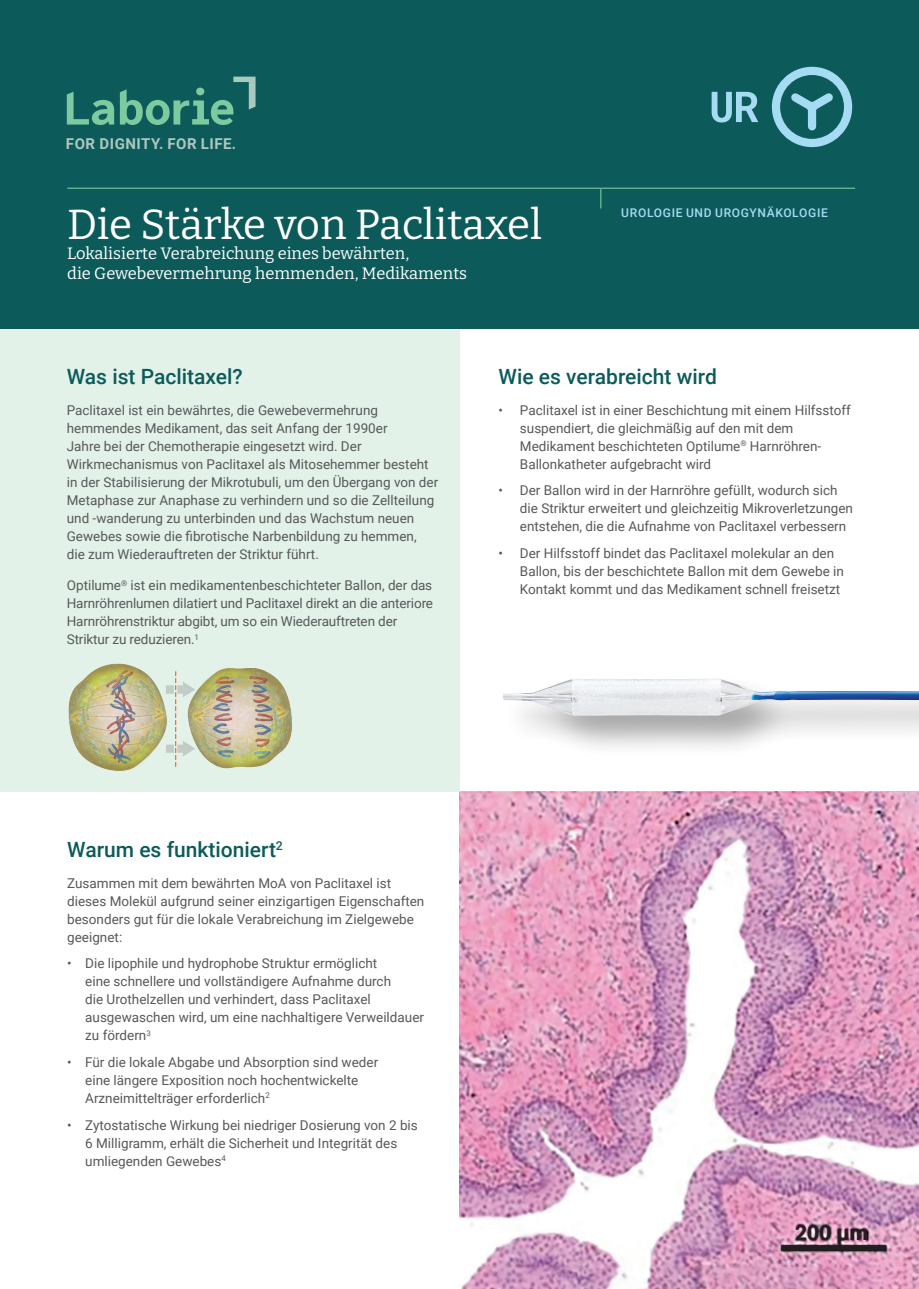
<style>
.page{position:relative;width:919px;height:1289px;background:#fff}
.page>*{position:absolute;margin:0;border:0;box-sizing:border-box;transform-origin:0 0}
.t1{font:42px "Bitter";letter-spacing:-.01em;color:#fff}
.t2{font:500 21px "Roboto";color:#0c5b5a}
.t3{font:700 21px "Roboto";color:#231f20}
.t4{font:16.5px/19.8px "Bitter";color:#fff}
.t5{font:700 15px "Roboto";letter-spacing:.035em;color:#aec7bf}
.t6{font:13.5px/18px "Roboto";color:#57585a}
.Business_Segment{font:500 12px "Roboto";letter-spacing:.055em;color:#a6dcf3}
</style>
<div class="page">
<img style="left:459px;top:791px;width:459px;height:497px">
<div style="left:781px;top:1245px;width:105px;height:5px;border:2px solid #231f20"></div>
<div style="left:0;top:329px;width:459px;height:462px;background:#e3f2e9"></div>
<img style="left:68px;top:663px;width:224px;height:108px">
<div style="left:502px;top:675px;width:416px;height:82px;background:#231f20;opacity:.4"></div>
<img style="left:502px;top:675px;width:416px;height:60px">
<div style="left:0;top:0;width:918px;height:329px;background:#0c5b5a"></div>
<hr style="left:67px;top:188px;width:533px;height:1px;background:#7dc9a0">
<hr style="left:600px;top:188px;width:255px;height:1px;background:#7dc9a0">
<svg style="left:600px;top:189px;width:1px;height:19px"></svg>
<svg style="left:67px;top:92px;width:47px;height:33px"></svg>
<svg style="left:120px;top:77px;width:135px;height:48px"></svg>
<svg style="left:711px;top:92px;width:47px;height:30px"></svg>
<svg style="left:771px;top:67px;width:81px;height:80px"></svg>
<p class="t5" style="left:66px;top:133px;width:172px">FOR DIGNITY. FOR LIFE.</p>
<p class="t1" style="left:67px;top:198px;width:476px">Die Stärke von Paclitaxel</p>
<p class="t4" style="left:67px;top:243px;width:401px">Lokalisierte Verabreichung eines bewährten,<br>die Gewebevermehrung hemmenden, Medikaments</p>
<p class="Business_Segment" style="left:621px;top:205px;width:208px">UROLOGIE UND UROGYNÄKOLOGIE</p>
<p class="t2" style="left:67px;top:361px;width:177px">Was ist Paclitaxel?</p>
<p class="t6" style="left:67px;top:400px;width:373px">Paclitaxel ist ein bewährtes, die Gewebevermehrung hemmendes Medikament, das seit Anfang der 1990er<br>Jahre bei der Chemotherapie eingesetzt wird. Der Wirkmechanismus von Paclitaxel als Mitosehemmer besteht in der Stabilisierung der Mikrotubuli, um den Übergang von der Metaphase zur Anaphase zu verhindern und so die Zellteilung und -wanderung zu unterbinden und das Wachstum neuen Gewebes sowie die fibrotische Narbenbildung zu hemmen,<br>die zum Wiederauftreten der Striktur führt.</p>
<p class="t6" style="left:67px;top:576px;width:368px">Optilume<sup>®</sup> ist ein medikamentenbeschichteter Ballon, der das Harnröhrenlumen dilatiert und Paclitaxel direkt an die anteriore Harnröhrenstriktur abgibt, um so ein Wiederauftreten der Striktur zu reduzieren.<sup>1</sup></p>
<p class="t2" style="left:498px;top:361px;width:220px">Wie es verabreicht wird</p>
<p class="t6" style="left:520px;top:400px;width:332px;text-indent:-21px">• Paclitaxel ist in einer Beschichtung mit einem Hilfsstoff suspendiert, die gleichmäßig auf den mit dem Medikament beschichteten Optilume<sup>®</sup> Harnröhren-Ballonkatheter aufgebracht wird</p>
<p class="t6" style="left:520px;top:481px;width:334px;text-indent:-21px">• Der Ballon wird in der Harnröhre gefüllt, wodurch sich die Striktur erweitert und gleichzeitig Mikroverletzungen entstehen, die die Aufnahme von Paclitaxel verbessern</p>
<p class="t6" style="left:520px;top:544px;width:325px;text-indent:-21px">• Der Hilfsstoff bindet das Paclitaxel molekular an den<br>Ballon, bis der beschichtete Ballon mit dem Gewebe in<br>Kontakt kommt und das Medikament schnell freisetzt</p>
<p class="t2" style="left:67px;top:834px;width:217px">Warum es funktioniert<sup>2</sup></p>
<p class="t6" style="left:67px;top:873px;width:359px">Zusammen mit dem bewährten MoA von Paclitaxel ist dieses Molekül aufgrund seiner einzigartigen Eigenschaften besonders gut für die lokale Verabreichung im Zielgewebe geeignet:</p>
<p class="t6" style="left:85px;top:953px;width:340px;text-indent:-18px">• Die lipophile und hydrophobe Struktur ermöglicht<br>eine schnellere und vollständigere Aufnahme durch<br>die Urothelzellen und verhindert, dass Paclitaxel ausgewaschen wird, um eine nachhaltigere Verweildauer zu fördern<sup>3</sup></p>
<p class="t6" style="left:85px;top:1052px;width:294px;text-indent:-18px">• Für die lokale Abgabe und Absorption sind weder eine längere Exposition noch hochentwickelte<br>Arzneimittelträger erforderlich<sup>2</sup></p>
<p class="t6" style="left:85px;top:1115px;width:334px;text-indent:-18px">• Zytostatische Wirkung bei niedriger Dosierung von 2 bis<br>6 Milligramm, erhält die Sicherheit und Integrität des umliegenden Gewebes<sup>4</sup></p>
<p class="t3" style="left:795px;top:1217px;width:74px">200 µm</p>
</div>
